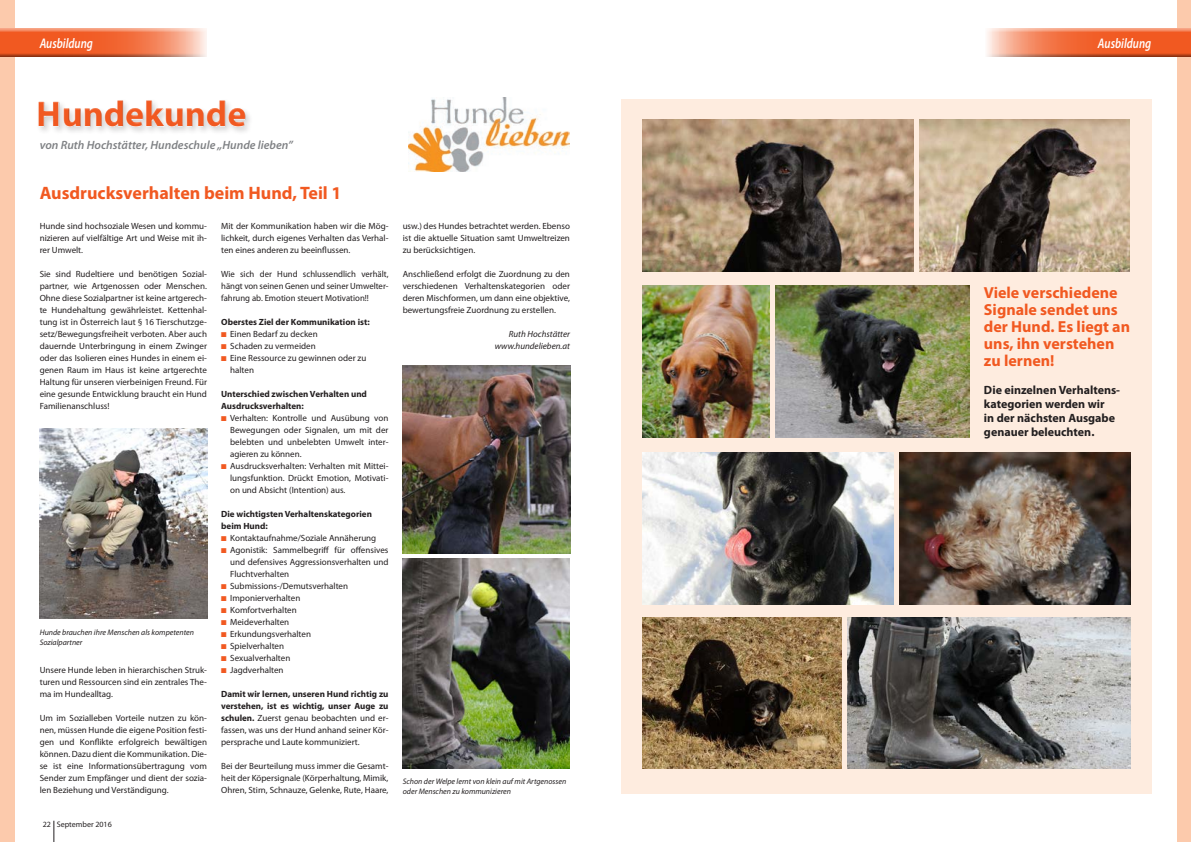
<style>
.page{position:relative;width:1191px;height:842px;background:#fff}
.page>*{position:absolute;margin:0;border:0;box-sizing:border-box;transform-origin:0 0}
.t1{font:700 36px "Myriad Pro";color:#f15921}
.t2{font:700 18px "Myriad Pro";color:#f15921}
.t3{font:700 16px/17px "Myriad Pro";color:#f15921}
.t4{font:italic 600 14px "Myriad Pro";color:#fff;scale:.8 1}
.t5{font:700 12px/14px "Myriad Pro";color:#231f20}
.t6{font:italic 600 12px "Myriad Pro";color:#808285}
.t7{font:9px/12px "Myriad Pro";color:#231f20;text-align:justify}
.t8{font:700 9px/12px "Myriad Pro";color:#231f20}
.t9{font:italic 9px/12px "Myriad Pro";color:#231f20;text-align:right}
.t10{font:italic 8px/10px "Myriad Pro";color:#231f20}
.t11{font:8px "Myriad Pro";color:#231f20}
.s1{color:#f15921}
.s2{font-weight:700}
</style>
<div class="page">
<div style="left:1176px;top:0;width:15px;height:842px;background:#fccaac"></div>
<svg style="left:54px;top:821px;width:1px;height:21px"></svg>
<div style="left:0;top:0;width:14px;height:842px;background:#fccaac"></div>
<div style="left:0;top:28px;width:208px;height:5px;background:#fff;opacity:.5"></div>
<div style="left:0;top:30px;width:208px;height:28px;background:#231f20;opacity:.5"></div>
<div style="left:36px;top:98px;width:218px;height:37px;background:#231f20;opacity:.2"></div>
<div style="left:38px;top:100px;width:208px;height:28px;background:#231f20;opacity:.36"></div>
<img style="left:408px;top:98px;width:161px;height:74px">
<div style="left:983px;top:28px;width:208px;height:5px;background:#fff;opacity:.5"></div>
<div style="left:983px;top:30px;width:208px;height:28px;background:#231f20;opacity:.5"></div>
<img style="left:40px;top:428px;width:167px;height:191px">
<img style="left:403px;top:365px;width:167px;height:188px">
<img style="left:403px;top:558px;width:167px;height:210px">
<div style="left:621px;top:99px;width:530px;height:695px;background:#feecdf"></div>
<img style="left:643px;top:119px;width:271px;height:152px">
<img style="left:919px;top:119px;width:210px;height:152px">
<img style="left:643px;top:286px;width:127px;height:151px">
<img style="left:775px;top:286px;width:194px;height:151px">
<img style="left:643px;top:452px;width:250px;height:152px">
<img style="left:899px;top:452px;width:231px;height:152px">
<img style="left:643px;top:617px;width:198px;height:152px">
<img style="left:848px;top:617px;width:282px;height:152px">
<h3 class="t4" style="left:40px;top:34px;width:68px">Ausbildung</h3>
<h1 class="t1" style="left:37px;top:91px;width:211px">Hundekunde</h1>
<h3 class="t6" style="left:40px;top:137px;width:255px">von Ruth Hochstätter, Hundeschule „Hunde lieben”</h3>
<h2 class="t2" style="left:40px;top:181px;width:303px">Ausdrucksverhalten beim Hund, Teil 1</h2>
<p class="t7" style="left:40px;top:220px;width:169px">Hunde sind hochsoziale Wesen und kommu&shy;nizieren auf vielfältige Art und Weise mit ih&shy;rer Umwelt.</p>
<p class="t7" style="left:40px;top:268px;width:169px">Sie sind Rudeltiere und benötigen Sozial&shy;partner, wie Artgenossen oder Menschen.<br>Ohne diese Sozialpartner ist keine artgerech&shy;te Hundehaltung gewährleistet. Kettenhal&shy;tung ist in Österreich laut § 16 Tierschutzge&shy;setz/Bewegungsfreiheit verboten. Aber auch dauernde Unterbringung in einem Zwinger oder das Isolieren eines Hundes in einem ei&shy;genen Raum im Haus ist keine artgerechte Haltung für unseren vierbeinigen Freund. Für eine gesunde Entwicklung braucht ein Hund Familienanschluss!</p>
<p class="t7" style="left:221px;top:220px;width:169px">Mit der Kommunikation haben wir die Mög&shy;lichkeit, durch eigenes Verhalten das Verhal&shy;ten eines anderen zu beeinflussen.</p>
<p class="t7" style="left:221px;top:268px;width:169px">Wie sich der Hund schlussendlich verhält, hängt von seinen Genen und seiner Umwelter&shy;fahrung ab. Emotion steuert Motivation!!</p>
<p class="t8" style="left:221px;top:316px;width:150px">Oberstes Ziel der Kommunikation ist:</p>
<p class="t7" style="left:221px;top:328px;width:98px"><span class="s1">■</span> Einen Bedarf zu decken</p>
<p class="t7" style="left:221px;top:340px;width:96px"><span class="s1">■</span> Schaden zu vermeiden</p>
<p class="t7" style="left:230px;top:352px;width:138px;text-indent:-9px"><span class="s1">■</span> Eine Ressource zu gewinnen oder zu halten</p>
<p class="t8" style="left:221px;top:388px;width:147px">Unterschied zwischen Verhalten und<br>Ausdrucksverhalten:</p>
<p class="t7" style="left:230px;top:412px;width:160px;text-indent:-9px"><span class="s1">■</span> Verhalten: Kontrolle und Ausübung von Bewegungen oder Signalen, um mit der belebten und unbelebten Umwelt inter&shy;agieren zu können.</p>
<p class="t7" style="left:230px;top:460px;width:160px;text-indent:-9px"><span class="s1">■</span> Ausdrucksverhalten: Verhalten mit Mittei&shy;lungsfunktion. Drückt Emotion, Motivati&shy;on und Absicht (Intention) aus.</p>
<p class="t8" style="left:221px;top:508px;width:152px">Die wichtigsten Verhaltenskategorien beim Hund:</p>
<p class="t7" style="left:221px;top:532px;width:157px"><span class="s1">■</span> Kontaktaufnahme/Soziale Annäherung</p>
<p class="t7" style="left:230px;top:544px;width:160px;text-indent:-9px"><span class="s1">■</span> Agonistik: Sammelbegriff für offensives und defensives Aggressionsverhalten und Fluchtverhalten</p>
<p class="t7" style="left:221px;top:580px;width:128px"><span class="s1">■</span> Submissions-/Demutsverhalten</p>
<p class="t7" style="left:221px;top:592px;width:81px"><span class="s1">■</span> Imponierverhalten</p>
<p class="t7" style="left:221px;top:604px;width:77px"><span class="s1">■</span> Komfortverhalten</p>
<p class="t7" style="left:221px;top:616px;width:70px"><span class="s1">■</span> Meideverhalten</p>
<p class="t7" style="left:221px;top:628px;width:91px"><span class="s1">■</span> Erkundungsverhalten</p>
<p class="t7" style="left:221px;top:640px;width:64px"><span class="s1">■</span> Spielverhalten</p>
<p class="t7" style="left:221px;top:652px;width:71px"><span class="s1">■</span> Sexualverhalten</p>
<p class="t7" style="left:221px;top:664px;width:64px"><span class="s1">■</span> Jagdverhalten</p>
<p class="t7" style="left:221px;top:688px;width:169px"><span class="s2">Damit wir lernen, unseren Hund richtig zu verstehen, ist es wichtig, unser Auge zu schulen.</span> Zuerst genau beobachten und er&shy;fassen, was uns der Hund anhand seiner Kör&shy;persprache und Laute kommuniziert.</p>
<p class="t7" style="left:221px;top:760px;width:169px">Bei der Beurteilung muss immer die Gesamt&shy;heit der Köpersignale (Körperhaltung, Mimik, Ohren, Stirn, Schnauze, Gelenke, Rute, Haare,</p>
<p class="t10" style="left:40px;top:627px;width:156px">Hunde brauchen ihre Menschen als kompetenten<br>Sozialpartner</p>
<p class="t7" style="left:40px;top:664px;width:169px">Unsere Hunde leben in hierarchischen Struk&shy;turen und Ressourcen sind ein zentrales The&shy;ma im Hundealltag.</p>
<p class="t7" style="left:40px;top:712px;width:169px">Um im Sozialleben Vorteile nutzen zu kön&shy;nen, müssen Hunde die eigene Position festi&shy;gen und Konflikte erfolgreich bewältigen können. Dazu dient die Kommunikation. Die&shy;se ist eine Informationsübertragung vom Sender zum Empfänger und dient der sozia&shy;len Beziehung und Verständigung.</p>
<p class="t11" style="left:43px;top:819px;width:71px">22 September 2016</p>
<p class="t7" style="left:403px;top:220px;width:169px">usw.) des Hundes betrachtet werden. Ebenso ist die aktuelle Situation samt Umweltreizen zu berücksichtigen.</p>
<p class="t7" style="left:403px;top:268px;width:169px">Anschließend erfolgt die Zuordnung zu den verschiedenen Verhaltenskategorien oder deren Mischformen, um dann eine objektive, bewertungsfreie Zuordnung zu erstellen.</p>
<p class="t9" style="left:495px;top:328px;width:77px">Ruth Hochstätter www.hundelieben.at</p>
<p class="t10" style="left:403px;top:776px;width:165px">Schon der Welpe lernt von klein auf mit Artgenossen oder Menschen zu kommunizieren</p>
<h3 class="t4" style="left:1098px;top:34px;width:68px">Ausbildung</h3>
<h3 class="t3" style="left:984px;top:284px;width:148px">Viele verschiedene<br>Signale sendet uns der Hund. Es liegt an uns, ihn verstehen zu lernen!</h3>
<h3 class="t5" style="left:984px;top:382px;width:138px">Die einzelnen Verhaltens&shy;kategorien werden wir<br>in der nächsten Ausgabe genauer beleuchten.</h3>
</div>
